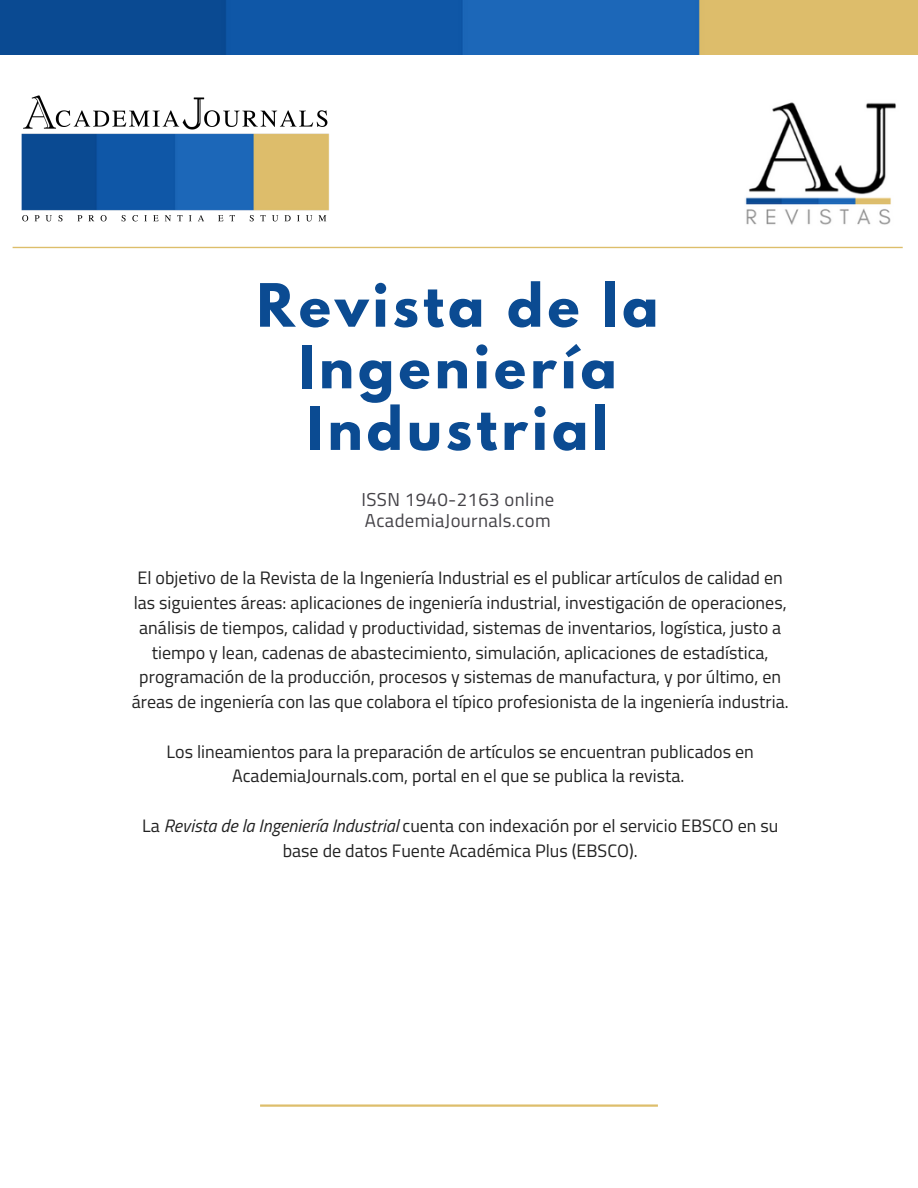
<style>
.page{position:relative;width:918px;height:1188px;background:#fff}
.page>*{position:absolute;margin:0;border:0;box-sizing:border-box;transform-origin:0 0}
.t1{font:700 52.95px/61.7px "League Spartan";letter-spacing:.08em;color:#0b4b92;text-align:center}
.t2{font:18.75px "Titillium Web";letter-spacing:.02em;color:#444247}
.t3{font:18px/24.8px "Titillium Web";color:#222;text-align:center}
.s1{font-style:italic}
</style>
<div class="page">
<img style="left:21px;top:95px;width:308px;height:127px">
<svg style="left:13px;top:247px;width:890px;height:1px"></svg>
<img style="left:745px;top:102px;width:151px;height:123px">
<img style="left:0;top:0;width:918px;height:54px">
<svg style="left:260px;top:1104px;width:398px;height:3px"></svg>
<p class="t1" style="left:257px;top:281px;width:403px">Revista de la<br>Ingeniería</p>
<p class="t1" style="left:307px;top:405px;width:303px">Industrial</p>
<p class="t2" style="left:361px;top:485px;width:194px">ISSN 1940-2163 online</p>
<p class="t2" style="left:365px;top:506px;width:187px">AcademiaJournals.com</p>
<p class="t3" style="left:132px;top:565px;width:658px">El objetivo de la Revista de la Ingeniería Industrial es el publicar artículos de calidad en las siguientes áreas: aplicaciones de ingeniería industrial, investigación de operaciones, análisis de tiempos, calidad y productividad, sistemas de inventarios, logística, justo a tiempo y lean, cadenas de abastecimiento, simulación, aplicaciones de estadística, programación de la producción, procesos y sistemas de manufactura, y por último, en áreas de ingeniería con las que colabora el típico profesionista de la ingeniería industria.</p>
<p class="t3" style="left:167px;top:738px;width:589px">Los lineamientos para la preparación de artículos se encuentran publicados en<br>AcademiaJournals.com, portal en el que se publica la revista.</p>
<p class="t3" style="left:142px;top:813px;width:638px">La <span class="s1">Revista de la Ingeniería Industrial</span> cuenta con indexación por el servicio EBSCO en su base de datos Fuente Académica Plus (EBSCO).</p>
</div>
